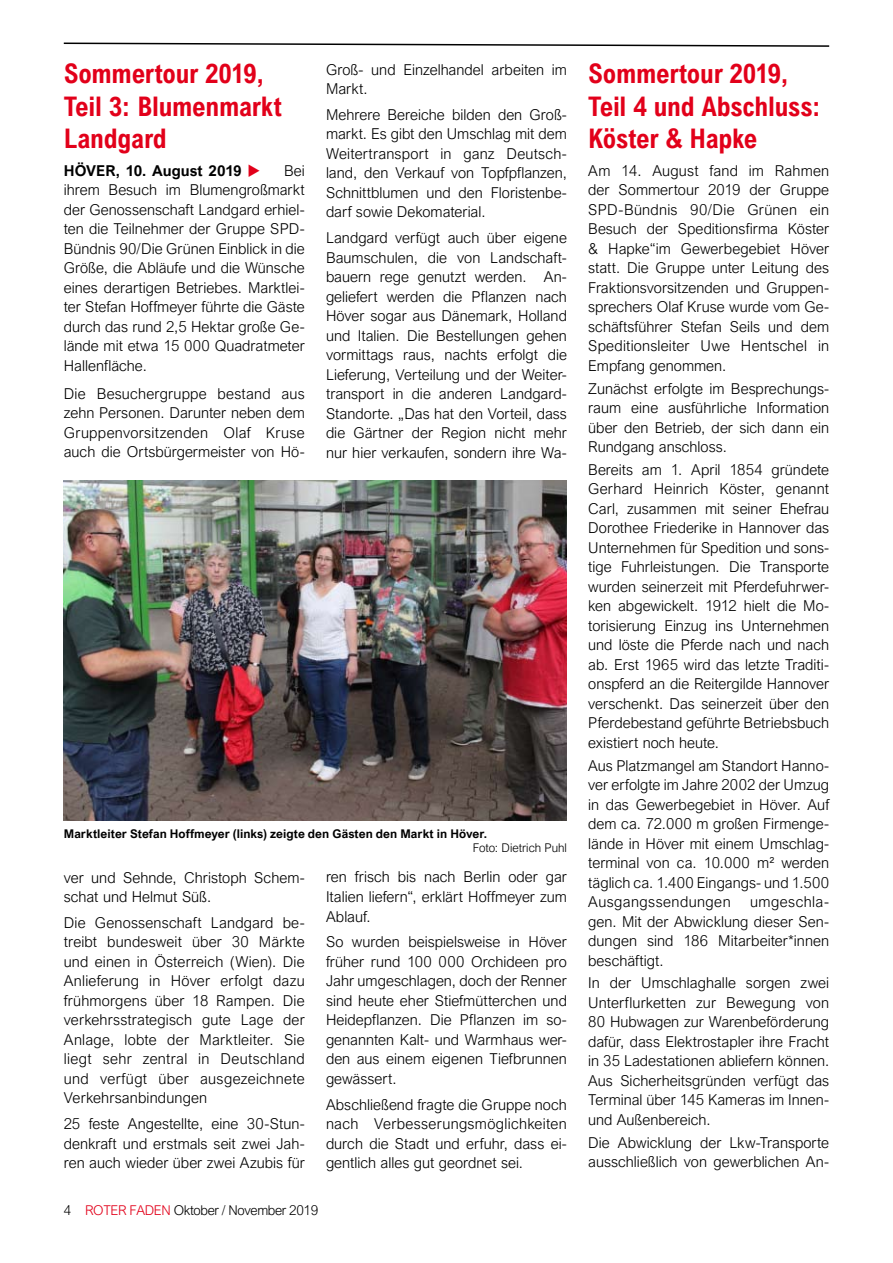
<style>
.page{position:relative;width:893px;height:1263px;background:#fff}
.page>*{position:absolute;margin:0;border:0;box-sizing:border-box;transform-origin:0 0}
.t1{font:700 27px/32.4px "Arial Nova Cond";letter-spacing:-.01em;color:#e2001a}
.t2{font:300 15px/19.5px "Arial Nova";letter-spacing:.005em;color:#000;text-align:justify}
.t3{font:700 15px "Arial Nova";color:#000}
.t4{font:300 13.5px "Arial Nova";letter-spacing:-.025em;color:#000}
.t5{font:700 12px "Arial Nova";letter-spacing:.005em;color:#000}
.t6{font:300 12px "Arial Nova";color:#000}
.s1{color:#e2001a}
</style>
<div class="page">
<svg style="left:63px;top:42px;width:767px;height:5px"></svg>
<img style="left:64px;top:480px;width:503px;height:341px">
<h1 class="t1" style="left:64px;top:57px;width:219px">Sommertour 2019,<br>Teil 3: Blumenmarkt<br>Landgard</h1>
<p class="t3" style="left:64px;top:162px;width:198px">Höver, 10. August 2019 <span class="s1">◆</span></p>
<p class="t2" style="left:64px;top:161px;width:243px;text-indent:220px">Bei ihrem Besuch im Blumengroßmarkt der Genossenschaft Landgard erhiel&shy;ten die Teilnehmer der Gruppe SPD-Bündnis 90/Die Grünen Einblick in die Größe, die Abläufe und die Wünsche eines derartigen Betriebes. Marktlei&shy;ter Stefan Hoffmeyer führte die Gäste durch das rund 2,5 Hektar große Ge&shy;lände mit etwa 15 000 Quadratmeter Hallenfläche.</p>
<p class="t2" style="left:64px;top:384px;width:242px">Die Besuchergruppe bestand aus zehn Personen. Darunter neben dem Gruppenvorsitzenden Olaf Kruse auch die Ortsbürgermeister von Hö-</p>
<p class="t2" style="left:326px;top:59px;width:242px">Groß- und Einzelhandel arbeiten im<br>Markt.</p>
<p class="t2" style="left:326px;top:105px;width:242px">Mehrere Bereiche bilden den Groß&shy;markt. Es gibt den Umschlag mit dem Weitertransport in ganz Deutsch&shy;land, den Verkauf von Topfpflanzen, Schnittblumen und den Floristenbe&shy;darf sowie Dekomaterial.</p>
<p class="t2" style="left:326px;top:228px;width:242px">Landgard verfügt auch über eigene Baumschulen, die von Landschaft&shy;bauern rege genutzt werden. An&shy;geliefert werden die Pflanzen nach Höver sogar aus Dänemark, Holland und Italien. Die Bestellungen gehen vormittags raus, nachts erfolgt die Lieferung, Verteilung und der Weiter&shy;transport in die anderen Landgard-Standorte. „Das hat den Vorteil, dass die Gärtner der Region nicht mehr nur hier verkaufen, sondern ihre Wa-</p>
<p class="t5" style="left:64px;top:826px;width:425px">Marktleiter Stefan Hoffmeyer (links) zeigte den Gästen den Markt in Höver.</p>
<p class="t6" style="left:473px;top:841px;width:96px">Foto: Dietrich Puhl</p>
<p class="t2" style="left:64px;top:867px;width:242px">ver und Sehnde, Christoph Schem&shy;schat und Helmut Süß.</p>
<p class="t2" style="left:64px;top:913px;width:242px">Die Genossenschaft Landgard be&shy;treibt bundesweit über 30 Märkte und einen in Österreich (Wien). Die Anlieferung in Höver erfolgt dazu frühmorgens über 18 Rampen. Die verkehrsstrategisch gute Lage der Anlage, lobte der Marktleiter. Sie liegt sehr zentral in Deutschland und verfügt über ausgezeichnete Verkehrsanbindungen</p>
<p class="t2" style="left:64px;top:1114px;width:242px">25 feste Angestellte, eine 30-Stun&shy;denkraft und erstmals seit zwei Jah&shy;ren auch wieder über zwei Azubis für</p>
<p class="t2" style="left:326px;top:867px;width:242px">ren frisch bis nach Berlin oder gar Italien liefern“, erklärt Hoffmeyer zum Ablauf.</p>
<p class="t2" style="left:326px;top:932px;width:242px">So wurden beispielsweise in Höver früher rund 100 000 Orchideen pro Jahr umgeschlagen, doch der Renner sind heute eher Stiefmütterchen und Heidepflanzen. Die Pflanzen im so&shy;genannten Kalt- und Warmhaus wer&shy;den aus einem eigenen Tiefbrunnen gewässert.</p>
<p class="t2" style="left:326px;top:1095px;width:242px">Abschließend fragte die Gruppe noch nach Verbesserungsmöglichkeiten durch die Stadt und erfuhr, dass ei&shy;gentlich alles gut geordnet sei.</p>
<p class="t4" style="left:64px;top:1203px;width:256px">4 <span class="s1">ROTER FADEN</span> Oktober / November 2019</p>
<h1 class="t1" style="left:588px;top:57px;width:234px">Sommertour 2019,<br>Teil 4 und Abschluss:<br>Köster &amp; Hapke</h1>
<p class="t2" style="left:588px;top:161px;width:242px">Am 14. August fand im Rahmen der Sommertour 2019 der Gruppe SPD-Bündnis 90/Die Grünen ein Besuch der Speditionsfirma Köster &amp; Hapke“im Gewerbegebiet Höver statt. Die Gruppe unter Leitung des Fraktionsvorsitzenden und Gruppen&shy;sprechers Olaf Kruse wurde vom Ge&shy;schäftsführer Stefan Seils und dem Speditionsleiter Uwe Hentschel in Empfang genommen.</p>
<p class="t2" style="left:588px;top:379px;width:242px">Zunächst erfolgte im Besprechungs&shy;raum eine ausführliche Information über den Betrieb, der sich dann ein Rundgang anschloss.</p>
<p class="t2" style="left:588px;top:460px;width:242px">Bereits am 1. April 1854 gründete Gerhard Heinrich Köster, genannt Carl, zusammen mit seiner Ehefrau Dorothee Friederike in Hannover das Unternehmen für Spedition und sons&shy;tige Fuhrleistungen. Die Transporte wurden seinerzeit mit Pferdefuhrwer&shy;ken abgewickelt. 1912 hielt die Mo&shy;torisierung Einzug ins Unternehmen und löste die Pferde nach und nach ab. Erst 1965 wird das letzte Traditi&shy;onspferd an die Reitergilde Hannover verschenkt. Das seinerzeit über den Pferdebestand geführte Betriebsbuch existiert noch heute.</p>
<p class="t2" style="left:588px;top:755px;width:242px">Aus Platzmangel am Standort Hanno&shy;ver erfolgte im Jahre 2002 der Umzug in das Gewerbegebiet in Höver. Auf dem ca. 72.000 m großen Firmenge&shy;lände in Höver mit einem Umschlag&shy;terminal von ca. 10.000 m² werden täglich ca. 1.400 Eingangs- und 1.500<br>Ausgangssendungen</p>
<p class="t2" style="left:588px;top:892px;width:242px;text-indent:162px">umgeschla&shy;gen. Mit der Abwicklung dieser Sen&shy;dungen sind 186 Mitarbeiter*innen beschäftigt.</p>
<p class="t2" style="left:588px;top:973px;width:242px">In der Umschlaghalle sorgen zwei Unterflurketten zur Bewegung von 80 Hubwagen zur Warenbeförderung dafür, dass Elektrostapler ihre Fracht in 35 Ladestationen abliefern können.<br>Aus Sicherheitsgründen verfügt das Terminal über 145 Kameras im Innen&shy;und Außenbereich.</p>
<p class="t2" style="left:588px;top:1132px;width:242px">Die Abwicklung der Lkw-Transporte ausschließlich von gewerblichen An-</p>
</div>
